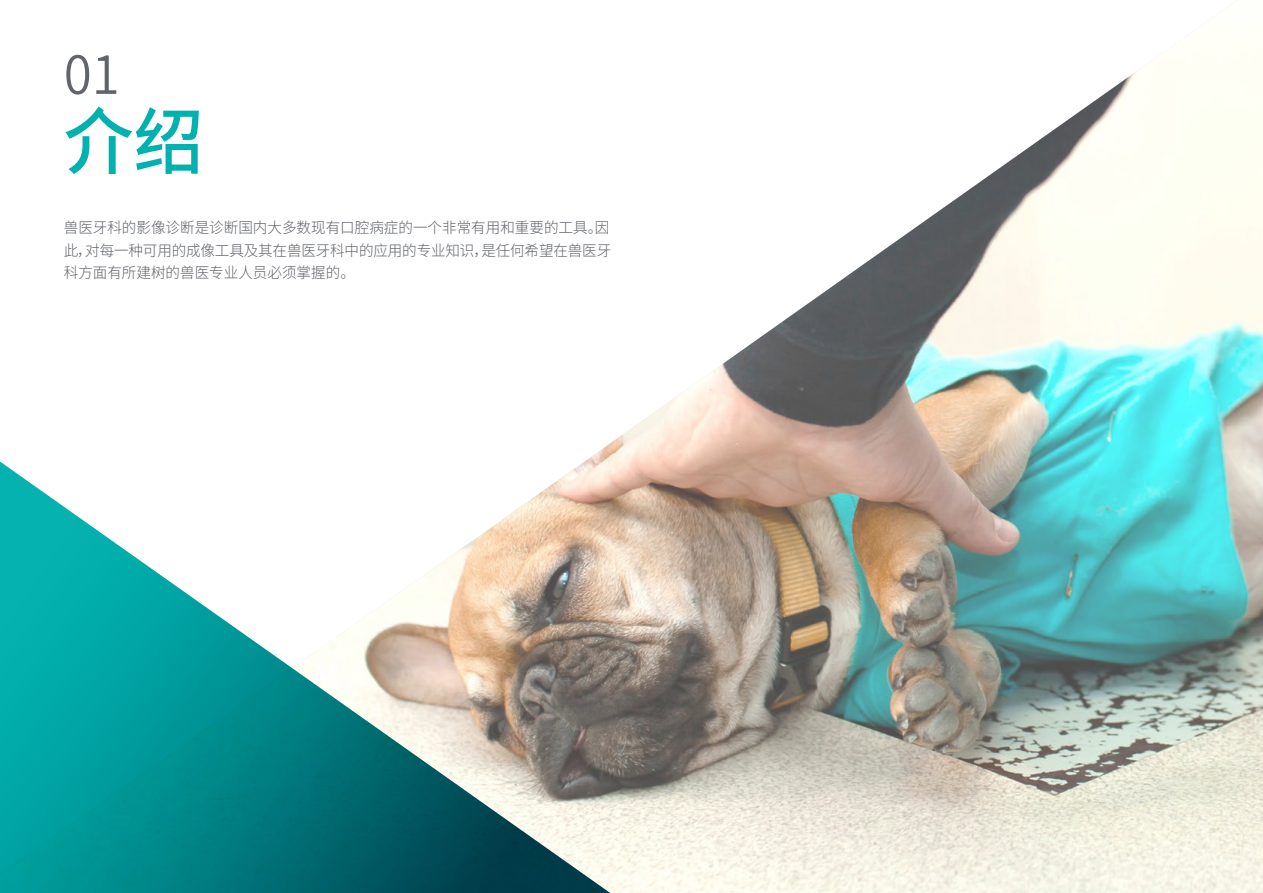
<style>
.page{position:relative;width:1263px;height:893px;background:#fff}
.page>*{position:absolute;margin:0;border:0;box-sizing:border-box;transform-origin:0 0}
.t1{font:500 72px "Source Han Sans CN";color:#00b2af}
.t2{font:52.5px "Source Han Sans CN";color:#61646a}
.t3{font:300 15px/22.5px "Source Han Sans CN";letter-spacing:-.01em;color:#61646a;text-align:justify}
</style>
<div class="page">
<img style="left:607px;top:20px;width:656px;height:873px">
<svg style="left:0;top:446px;width:640px;height:447px"></svg>
<h2 class="t2" style="left:64px;top:45px;width:57px">01</h2>
<h1 class="t1" style="left:64px;top:101px;width:141px">介绍</h1>
<p class="t3" style="left:64px;top:217px;width:549px">兽医牙科的影像诊断是诊断国内大多数现有口腔病症的一个非常有用和重要的工具。因此，对每一种可用的成像工具及其在兽医牙科中的应用的专业知识，是任何希望在兽医牙科方面有所建树的兽医专业人员必须掌握的。</p>
</div>
